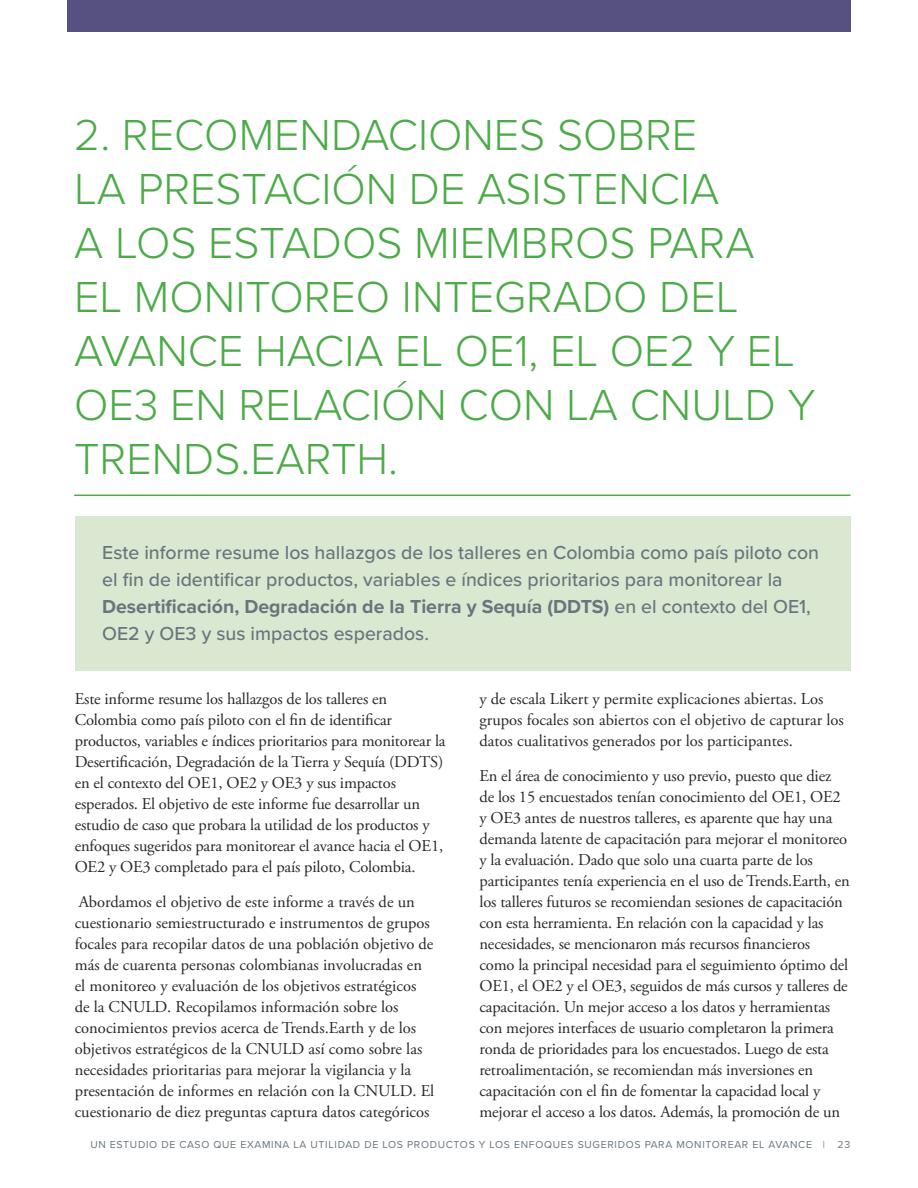
<style>
.page{position:relative;width:918px;height:1188px;background:#fff}
.page>*{position:absolute;margin:0;border:0;box-sizing:border-box;transform-origin:0 0}
.Head_1{font:300 45px/54px "Proxima Nova";color:#4cab48}
.Intro_text{font:500 19.5px/27px "Proxima Nova";color:#69747c}
.Body_text{font:16.5px/21px "Adobe Garamond Pro";letter-spacing:-.01em;color:#292829}
.t1{font:10.5px "Proxima Nova";letter-spacing:.065em;color:#69747c}
.s1{font-weight:700}
.s2{color:#6f7980}
</style>
<div class="page">
<div style="left:67px;top:0;width:784px;height:32px;background:#575181"></div>
<div style="left:75px;top:517px;width:775px;height:154px;background:#dae8d2"></div>
<hr style="left:74px;top:495px;width:776px;height:1px;background:#4cab48">
<p class="Head_1" style="left:74px;top:106px;width:743px">2. RECOMENDACIONES SOBRE<br>LA PRESTACIÓN DE ASISTENCIA<br>A LOS ESTADOS MIEMBROS PARA<br>EL MONITOREO INTEGRADO DEL<br>AVANCE HACIA EL OE1, EL OE2 Y EL<br>OE3 EN RELACIÓN CON LA CNULD Y<br>TRENDS.EARTH.</p>
<p class="Intro_text" style="left:102px;top:538px;width:718px">Este informe resume los hallazgos de los talleres en Colombia como país piloto con el fin de identificar productos, variables e índices prioritarios para monitorear la <span class="s1">Desertificación, Degradación de la Tierra y Sequía (DDTS)</span> en el contexto del OE1, OE2 y OE3 y sus impactos esperados.</p>
<p class="Body_text" style="left:75px;top:689px;width:372px">Este informe resume los hallazgos de los talleres en Colombia como país piloto con el fin de identificar productos, variables e índices prioritarios para monitorear la Desertificación, Degradación de la Tierra y Sequía (DDTS) en el contexto del OE1, OE2 y OE3 y sus impactos esperados. El objetivo de este informe fue desarrollar un estudio de caso que probara la utilidad de los productos y enfoques sugeridos para monitorear el avance hacia el OE1, OE2 y OE3 completado para el país piloto, Colombia.</p>
<p class="Body_text" style="left:75px;top:892px;width:361px">Abordamos el objetivo de este informe a través de un cuestionario semiestructurado e instrumentos de grupos focales para recopilar datos de una población objetivo de más de cuarenta personas colombianas involucradas en el monitoreo y evaluación de los objetivos estratégicos de la CNULD. Recopilamos información sobre los conocimientos previos acerca de Trends.Earth y de los objetivos estratégicos de la CNULD así como sobre las necesidades prioritarias para mejorar la vigilancia y la presentación de informes en relación con la CNULD. El cuestionario de diez preguntas captura datos categóricos</p>
<p class="Body_text" style="left:479px;top:689px;width:366px">y de escala Likert y permite explicaciones abiertas. Los grupos focales son abiertos con el objetivo de capturar los datos cualitativos generados por los participantes.</p>
<p class="Body_text" style="left:479px;top:766px;width:372px">En el área de conocimiento y uso previo, puesto que diez de los 15 encuestados tenían conocimiento del OE1, OE2 y OE3 antes de nuestros talleres, es aparente que hay una demanda latente de capacitación para mejorar el monitoreo y la evaluación. Dado que solo una cuarta parte de los participantes tenía experiencia en el uso de Trends.Earth, en los talleres futuros se recomiendan sesiones de capacitación con esta herramienta. En relación con la capacidad y las necesidades, se mencionaron más recursos financieros<br>como la principal necesidad para el seguimiento óptimo del OE1, el OE2 y el OE3, seguidos de más cursos y talleres de capacitación. Un mejor acceso a los datos y herramientas con mejores interfaces de usuario completaron la primera ronda de prioridades para los encuestados. Luego de esta retroalimentación, se recomiendan más inversiones en capacitación con el fin de fomentar la capacidad local y mejorar el acceso a los datos. Además, la promoción de un</p>
<p class="t1" style="left:90px;top:1137px;width:762px">UN ESTUDIO DE CASO QUE EXAMINA LA UTILIDAD DE LOS PRODUCTOS Y LOS ENFOQUES SUGERIDOS PARA MONITOREAR EL AVANCE <span class="s2">| 23</span></p>
</div>
